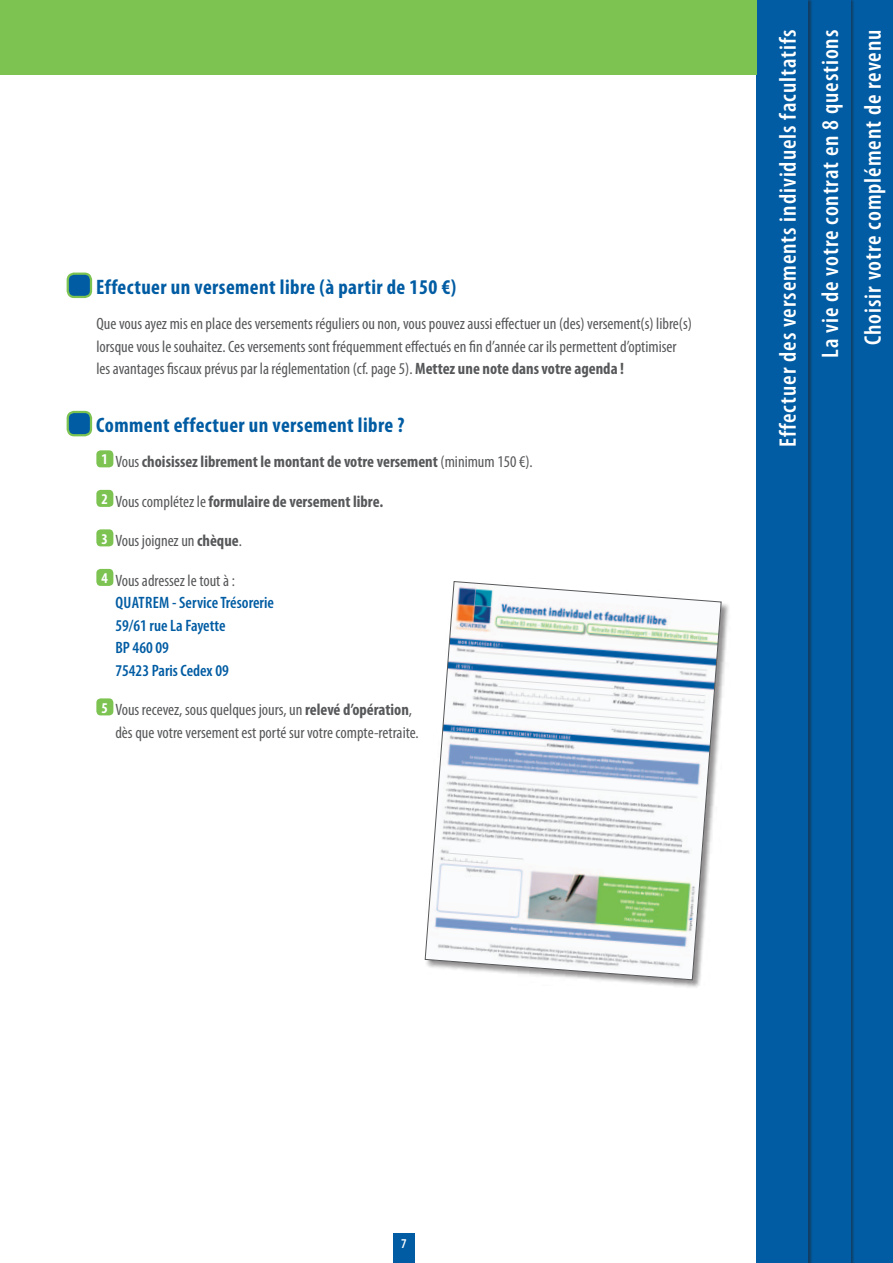
<style>
.page{position:relative;width:893px;height:1263px;background:#fff}
.page>*{position:absolute;margin:0;border:0;box-sizing:border-box;transform-origin:0 0}
.t1{font:600 condensed 24px "Myriad Pro";letter-spacing:.04em;color:#fff}
.t2{font:700 condensed 21px "Myriad Pro";letter-spacing:.02em;color:#015ca3}
.t3{font:condensed 16.5px/22.5px "Myriad Pro";color:#57585a}
.t4{font:700 condensed 16.5px "Myriad Pro";color:#57585a}
.t5{font:600 condensed 16.5px/22.5px "Myriad Pro";color:#015ca3}
.t6{font:600 condensed 13.5px "Myriad Pro";color:#fff}
.s1{font-weight:700}
.s2{font-weight:400}
.s3{font-weight:400;color:#57585a}
</style>
<div class="page">
<div style="left:842px;top:0;width:51px;height:1263px;background:#015ca3"></div>
<div style="left:799px;top:0;width:56px;height:1263px;background:#231f20;opacity:.5"></div>
<div style="left:799px;top:0;width:51px;height:1263px;background:#015ca3"></div>
<div style="left:757px;top:0;width:55px;height:1263px;background:#231f20;opacity:.5"></div>
<div style="left:757px;top:0;width:51px;height:1263px;background:#015ca3"></div>
<div style="left:68px;top:274px;width:23px;height:23px;background:#015ca3;border-radius:6px"></div>
<div style="left:67px;top:273px;width:25px;height:25px;border:2px solid #7cc352;border-radius:6px"></div>
<div style="left:68px;top:412px;width:23px;height:23px;background:#015ca3;border-radius:6px"></div>
<div style="left:67px;top:411px;width:25px;height:25px;border:2px solid #7cc352;border-radius:6px"></div>
<div style="left:96px;top:450px;width:17px;height:17px;background:#7cc352;border-radius:4px"></div>
<div style="left:96px;top:490px;width:17px;height:17px;background:#7cc352;border-radius:4px"></div>
<div style="left:96px;top:529px;width:17px;height:17px;background:#7cc352;border-radius:4px"></div>
<div style="left:96px;top:569px;width:17px;height:17px;background:#7cc352;border-radius:4px"></div>
<div style="left:96px;top:698px;width:17px;height:17px;background:#7cc352;border-radius:4px"></div>
<div style="left:0;top:0;width:757px;height:74px;background:#7cc352"></div>
<div style="left:393px;top:1233px;width:22px;height:30px;background:#015ca3"></div>
<div style="left:425px;top:581px;width:305px;height:408px;background:#231f20;opacity:.5"></div>
<svg style="left:425px;top:581px;width:297px;height:399px"></svg>
<p class="t2" style="left:96px;top:274px;width:361px">Effectuer un versement libre (à partir de 150 €)</p>
<p class="t3" style="left:96px;top:312px;width:597px">Que vous ayez mis en place des versements réguliers ou non, vous pouvez aussi effectuer un (des) versement(s) libre(s) lorsque vous le souhaitez. Ces versements sont fréquemment effectués en fin d’année car ils permettent d’optimiser les avantages fiscaux prévus par la réglementation (cf. page 5). <span class="s1">Mettez une note dans votre agenda !</span></p>
<p class="t2" style="left:96px;top:412px;width:310px">Comment effectuer un versement libre ?</p>
<p class="t4" style="left:101px;top:452px;width:433px"><sup>1</sup> <span class="s2">Vous</span> choisissez librement le montant de votre versement <span class="s2">(minimum 150 €).</span></p>
<p class="t4" style="left:101px;top:491px;width:283px"><sup>2</sup> <span class="s2">Vous complétez le</span> formulaire de versement libre.</p>
<p class="t3" style="left:101px;top:529px;width:142px"><sup>3</sup> Vous joignez un <span class="s1">chèque</span>.</p>
<p class="t5" style="left:115px;top:569px;width:160px;text-indent:-14px"><sup>4</sup> <span class="s3">Vous adressez le tout à :<br></span>Quatrem - Service Trésorerie<br>59/61 rue La Fayette<br>BP 460 09<br>75423 Paris Cedex 09</p>
<p class="t3" style="left:115px;top:698px;width:305px;text-indent:-14px"><sup>5</sup> Vous recevez, sous quelques jours, un <span class="s1">relevé d’opération</span>, dès que votre versement est porté sur votre compte-retraite.</p>
<h1 class="t1" style="left:775px;top:447px;width:419px;rotate:-90deg">Effectuer des versements individuels facultatifs</h1>
<h1 class="t1" style="left:817px;top:358px;width:329px;rotate:-90deg">La vie de votre contrat en 8 questions</h1>
<h1 class="t1" style="left:860px;top:345px;width:317px;rotate:-90deg">Choisir votre complément de revenu</h1>
<p class="t6" style="left:401px;top:1236px;width:7px">7</p>
</div>
